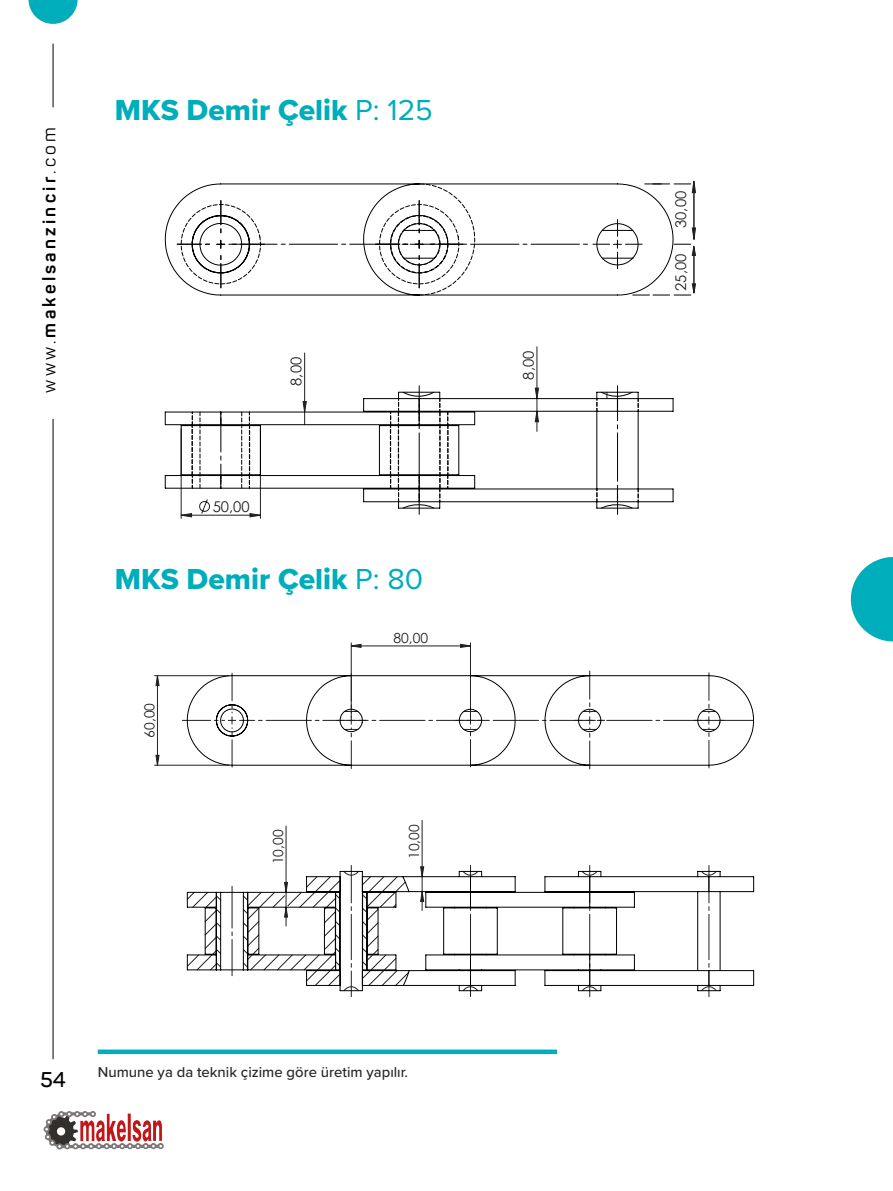
<style>
.page{position:relative;width:893px;height:1191px;background:#fff}
.page>*{position:absolute;margin:0;border:0;box-sizing:border-box;transform-origin:0 0}
.t1{font:30px "Proxima Nova Extrabld";color:#00adba}
.t2{font:600 21px "Panton";color:#000}
.t3{font:700 18px "Panton";letter-spacing:.18em;color:#000}
.t4{font:500 14.85px "Proxima Nova";color:#282827}
.t5{font:14.85px "Century Gothic";color:#231f20}
.t6{font:13.95px "Century Gothic";color:#231f20}
.s1{font-weight:400}
.s2{font-family:"Proxima Nova"}
</style>
<div class="page">
<svg style="left:44px;top:1111px;width:120px;height:38px"></svg>
<hr style="left:53px;top:419px;width:1px;height:640px;background:#000">
<hr style="left:53px;top:44px;width:1px;height:63px;background:#000">
<svg style="left:28px;top:0;width:50px;height:24px"></svg>
<svg style="left:851px;top:557px;width:42px;height:84px"></svg>
<hr style="left:181px;top:429px;width:1px;height:89px;background:#231f20">
<hr style="left:260px;top:429px;width:1px;height:89px;background:#231f20">
<hr style="left:537px;top:347px;width:1px;height:51px;background:#231f20">
<hr style="left:304px;top:353px;width:1px;height:59px;background:#231f20">
<svg style="left:180px;top:509px;width:81px;height:8px"></svg>
<svg style="left:177px;top:180px;width:519px;height:116px"></svg>
<svg style="left:164px;top:398px;width:510px;height:111px"></svg>
<svg style="left:221px;top:412px;width:1px;height:76px"></svg>
<svg style="left:200px;top:412px;width:1px;height:76px"></svg>
<svg style="left:241px;top:412px;width:1px;height:76px"></svg>
<svg style="left:302px;top:386px;width:337px;height:128px"></svg>
<svg style="left:192px;top:412px;width:1px;height:76px"></svg>
<svg style="left:249px;top:412px;width:1px;height:76px"></svg>
<hr style="left:351px;top:643px;width:1px;height:74px;background:#231f20">
<hr style="left:470px;top:643px;width:1px;height:74px;background:#231f20">
<hr style="left:155px;top:675px;width:74px;height:1px;background:#231f20">
<hr style="left:155px;top:765px;width:74px;height:1px;background:#231f20">
<svg style="left:351px;top:643px;width:119px;height:5px"></svg>
<svg style="left:156px;top:675px;width:268px;height:233px"></svg>
<svg style="left:187px;top:675px;width:567px;height:91px"></svg>
<svg style="left:187px;top:865px;width:222px;height:131px"></svg>
<svg style="left:187px;top:870px;width:567px;height:121px"></svg>
<div style="left:98px;top:1049px;width:459px;height:5px;background:#00adba"></div>
<p class="t3" style="left:38px;top:393px;width:267px;rotate:-90deg"><span class="s1">www.</span>makelsanzincir<span class="s1">.com</span></p>
<h1 class="t1" style="left:115px;top:87px;width:320px">MKS Demir Çelik <span class="s2">P: 125</span></h1>
<p class="t5" style="left:286px;top:386px;width:30px;rotate:-90deg">8,00</p>
<p class="t5" style="left:518px;top:379px;width:30px;rotate:-90deg">8,00</p>
<p class="t5" style="left:213px;top:496px;width:38px">50,00</p>
<h1 class="t1" style="left:115px;top:556px;width:310px">MKS Demir Çelik <span class="s2">P: 80</span></h1>
<p class="t6" style="left:140px;top:737px;width:36px;rotate:-90deg">60,00</p>
<p class="t6" style="left:394px;top:628px;width:36px">80,00</p>
<p class="t6" style="left:268px;top:864px;width:36px;rotate:-90deg">10,00</p>
<p class="t6" style="left:404px;top:859px;width:36px;rotate:-90deg">10,00</p>
<h2 class="t2" style="left:40px;top:1067px;width:27px">54</h2>
<p class="t4" style="left:98px;top:1060px;width:312px">Numune ya da teknik çizime göre üretim yapılır.</p>
<p class="t5" style="left:670px;top:228px;width:38px;rotate:-90deg">30,00</p>
<p class="t5" style="left:670px;top:291px;width:38px;rotate:-90deg">25,00</p>
</div>
